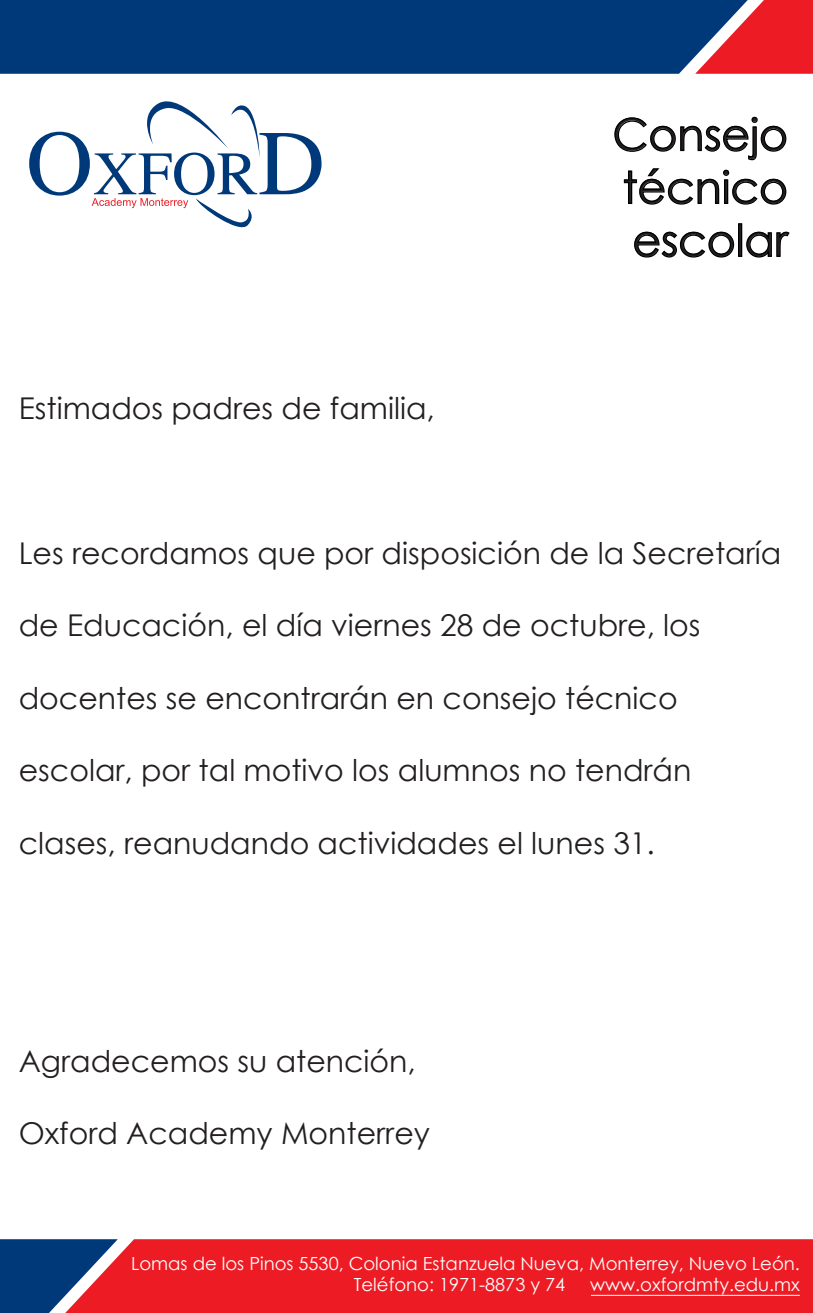
<style>
.page{position:relative;width:813px;height:1313px;background:#fff}
.page>*{position:absolute;margin:0;border:0;box-sizing:border-box;transform-origin:0 0}
.t1{font:44px/53px "Century Gothic";color:#231f20;text-align:justify}
.t2{font:30px "Century Gothic";color:#231f20}
.t3{font:18px/21.8px "Century Gothic";color:#fff}
</style>
<div class="page">
<div style="left:0;top:0;width:695px;height:74px;background:#003979"></div>
<svg style="left:695px;top:0;width:117px;height:74px"></svg>
<div style="left:118px;top:1239px;width:694px;height:73px;background:#ed1c24"></div>
<svg style="left:0;top:1239px;width:118px;height:73px"></svg>
<svg style="left:29px;top:101px;width:292px;height:127px"></svg>
<svg style="left:614px;top:116px;width:173px;height:45px"></svg>
<svg style="left:623px;top:168px;width:164px;height:37px"></svg>
<svg style="left:634px;top:231px;width:100px;height:27px"></svg>
<div style="left:738px;top:223px;width:4px;height:34px;border:1px solid #000"></div>
<svg style="left:746px;top:231px;width:44px;height:27px"></svg>
<hr style="left:591px;top:1294px;width:208px;height:1px;background:#fff">
<p class="t2" style="left:19px;top:387px;width:417px">Estimados padres de familia,</p>
<h1 class="t1" style="left:612px;top:107px;width:177px">Consejo técnico escolar</h1>
<p class="t2" style="left:19px;top:532px;width:764px">Les recordamos que por disposición de la Secretaría</p>
<p class="t2" style="left:19px;top:604px;width:683px">de Educación, el día viernes 28 de octubre, los</p>
<p class="t2" style="left:19px;top:677px;width:660px">docentes se encontrarán en consejo técnico</p>
<p class="t2" style="left:19px;top:749px;width:674px">escolar, por tal motivo los alumnos no tendrán</p>
<p class="t2" style="left:19px;top:822px;width:637px">clases, reanudando actividades el lunes 31.</p>
<p class="t2" style="left:19px;top:1039px;width:398px">Agradecemos su atención,</p>
<p class="t2" style="left:19px;top:1112px;width:412px">Oxford Academy Monterrey</p>
<p class="t3" style="left:354px;top:1252px;width:447px;text-indent:-223px">Lomas de los Pinos 5530, Colonia Estanzuela Nueva, Monterrey, Nuevo León.<br>Teléfono: 1971-8873 y 74</p>
<p class="t3" style="left:590px;top:1273px;width:211px">www.oxfordmty.edu.mx</p>
</div>
